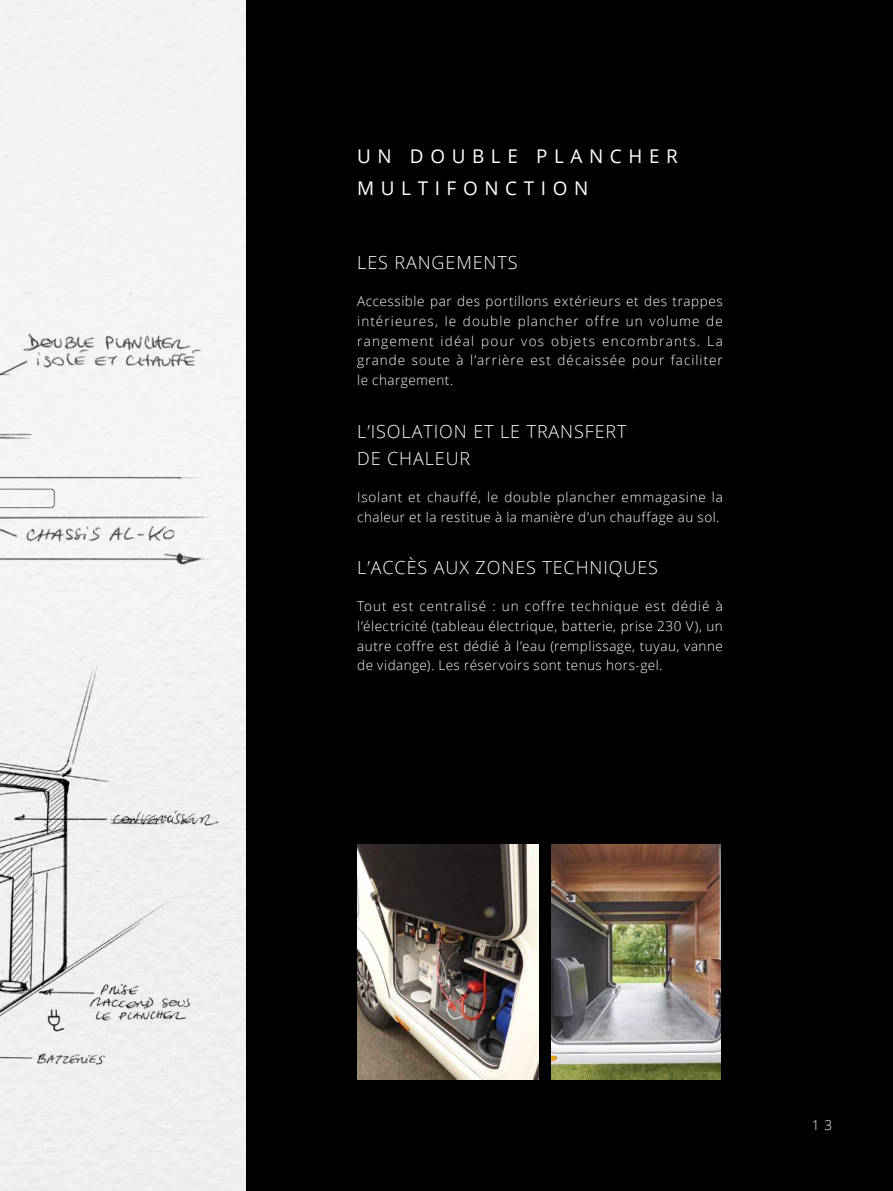
<style>
.page{position:relative;width:893px;height:1191px;background:#fff}
.page>*{position:absolute;margin:0;border:0;box-sizing:border-box;transform-origin:0 0}
.t1{font:18.9px/31.5px "Open Sans";letter-spacing:.35em;color:#fff}
.t2{font:300 18px/27px "Open Sans";letter-spacing:.05em;color:#fff}
.t3{font:300 13.5px/19.8px "Open Sans";letter-spacing:.045em;color:#fff;text-align:justify}
</style>
<div class="page">
<div style="left:0;top:0;width:247px;height:561px;background:#f3f3f3"></div>
<div style="left:247px;top:0;width:646px;height:1191px;background:#000"></div>
<div style="left:0;top:210px;width:237px;height:351px;background:#f4f4f4"></div>
<div style="left:0;top:561px;width:247px;height:630px;background:#f0f0f0"></div>
<img style="left:358px;top:844px;width:180px;height:235px">
<img style="left:551px;top:844px;width:169px;height:235px">
<h1 class="t1" style="left:357px;top:140px;width:322px">UN DOUBLE PLANCHER<br>MULTIFONCTION</h1>
<h2 class="t2" style="left:357px;top:248px;width:162px">LES RANGEMENTS</h2>
<p class="t3" style="left:357px;top:291px;width:367px">Accessible par des portillons extérieurs et des trappes intérieures, le double plancher offre un volume de rangement idéal pour vos objets encombrants. La grande soute à l’arrière est décaissée pour faciliter le chargement.</p>
<h2 class="t2" style="left:357px;top:417px;width:271px">L’ISOLATION ET LE TRANSFERT<br>DE CHALEUR</h2>
<p class="t3" style="left:357px;top:486px;width:367px">Isolant et chauffé, le double plancher emmagasine la chaleur et la restitue à la manière d’un chauffage au sol.</p>
<h2 class="t2" style="left:357px;top:553px;width:302px">L’ACCÈS AUX ZONES TECHNIQUES</h2>
<p class="t3" style="left:357px;top:596px;width:367px">Tout est centralisé : un coffre technique est dédié à l’électricité (tableau électrique, batterie, prise 230 V), un autre coffre est dédié à l’eau (remplissage, tuyau, vanne de vidange). Les réservoirs sont tenus hors-gel.</p>
<p class="t3" style="left:812px;top:1115px;width:22px">1 3</p>
</div>
